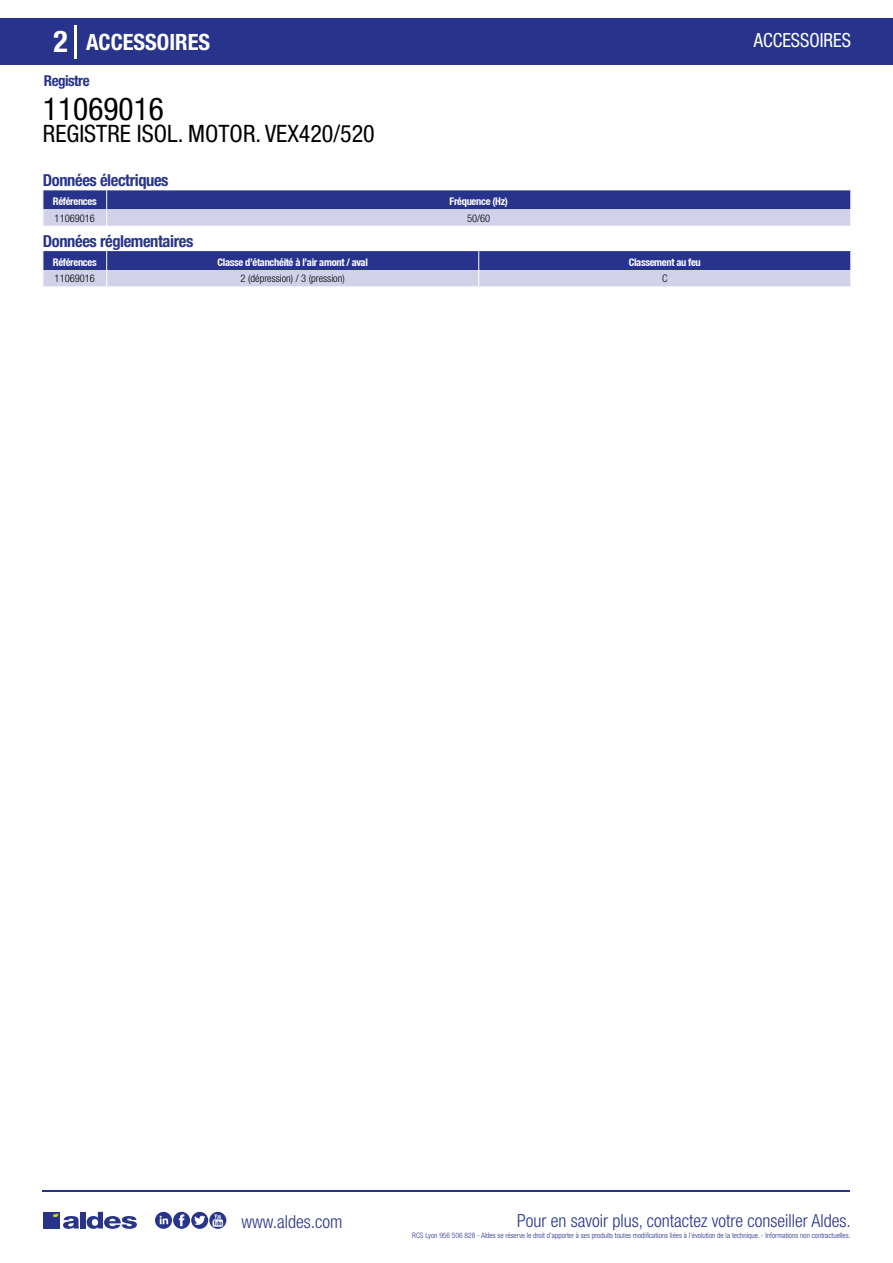
<style>
.page{position:relative;width:893px;height:1263px;background:#fff}
.page>*{position:absolute;margin:0;border:0;box-sizing:border-box;transform-origin:0 0}
.t1{font:condensed 31.5px "Helvetica Neue LT Std";color:#000}
.t2{font:700 condensed 30px "Helvetica Neue LT Std";color:#fff}
.t3{font:condensed 24px "Helvetica Neue LT Std";color:#000}
.t4{font:700 condensed 22.5px "Helvetica Neue LT Std";color:#fff}
.t5{font:condensed 19.5px "Helvetica Neue LT Std";color:#fff;scale:.95 1}
.t6{font:300 condensed 18px "Helvetica Neue";color:#28348b}
.t7{font:700 condensed 16.5px "Helvetica Neue LT Std";letter-spacing:-.025em;color:#28348b}
.t8{font:700 condensed 15px "Helvetica Neue LT Std";letter-spacing:-.035em;color:#28348b}
.t9{font:700 condensed 10.5px "Helvetica Neue";letter-spacing:-.03em;color:#fff}
.t10{font:300 condensed 10.5px "Helvetica Neue";color:#000}
.t11{font:300 condensed 7.5px "Helvetica Neue";color:#28348b}
</style>
<div class="page">
<div style="left:0;top:18px;width:893px;height:46px;background:#28348b"></div>
<hr style="left:74px;top:25px;width:2px;height:33px;background:#fff">
<hr style="left:43px;top:1190px;width:807px;height:1px;background:#28348b">
<svg style="left:155px;top:1212px;width:71px;height:17px"></svg>
<div style="left:43px;top:1212px;width:17px;height:16px;background:#28348b"></div>
<div style="left:80px;top:1212px;width:6px;height:16px;background:#28348b"></div>
<svg style="left:87px;top:1212px;width:50px;height:17px"></svg>
<svg style="left:53px;top:1213px;width:26px;height:16px"></svg>
<svg style="left:43px;top:190px;width:808px;height:36px;background:#7b80b9"></svg>
<svg style="left:43px;top:251px;width:808px;height:36px;background:#7a7fb8"></svg>
<h2 class="t2" style="left:54px;top:24px;width:16px">2</h2>
<h3 class="t4" style="left:86px;top:28px;width:126px">ACCESSOIRES</h3>
<h3 class="t5" style="left:754px;top:29px;width:104px">ACCESSOIRES</h3>
<h3 class="t8" style="left:44px;top:71px;width:47px">Registre</h3>
<h1 class="t1" style="left:43px;top:91px;width:122px">11069016</h1>
<h3 class="t3" style="left:43px;top:120px;width:333px">REGISTRE ISOL. MOTOR. VEX420/520</h3>
<h3 class="t7" style="left:43px;top:170px;width:127px">Données électriques</h3>
<h3 class="t9" style="left:53px;top:195px;width:45px">Références</h3>
<h3 class="t9" style="left:449px;top:195px;width:60px">Fréquence (Hz)</h3>
<h3 class="t10" style="left:55px;top:212px;width:42px">11069016</h3>
<h3 class="t10" style="left:467px;top:212px;width:25px">50/60</h3>
<h3 class="t7" style="left:43px;top:231px;width:152px">Données réglementaires</h3>
<h3 class="t9" style="left:53px;top:255px;width:45px">Références</h3>
<h3 class="t9" style="left:218px;top:255px;width:152px">Classe d’étanchéité à l’air amont / aval</h3>
<h3 class="t9" style="left:629px;top:255px;width:74px">Classement au feu</h3>
<h3 class="t10" style="left:55px;top:273px;width:42px">11069016</h3>
<h3 class="t10" style="left:241px;top:273px;width:106px">2 (dépression) / 3 (pression)</h3>
<h3 class="t10" style="left:662px;top:273px;width:7px">C</h3>
<h3 class="t6" style="left:241px;top:1211px;width:102px">www.aldes.com</h3>
<h3 class="t6" style="left:517px;top:1211px;width:335px">Pour en savoir plus, contactez votre conseiller Aldes.</h3>
<p class="t11" style="left:412px;top:1230px;width:440px">RCS Lyon 956 506 828 - Aldes se réserve le droit d’apporter à ses produits toutes modifications liées à l’évolution de la technique. - Informations non contractuelles.</p>
</div>
